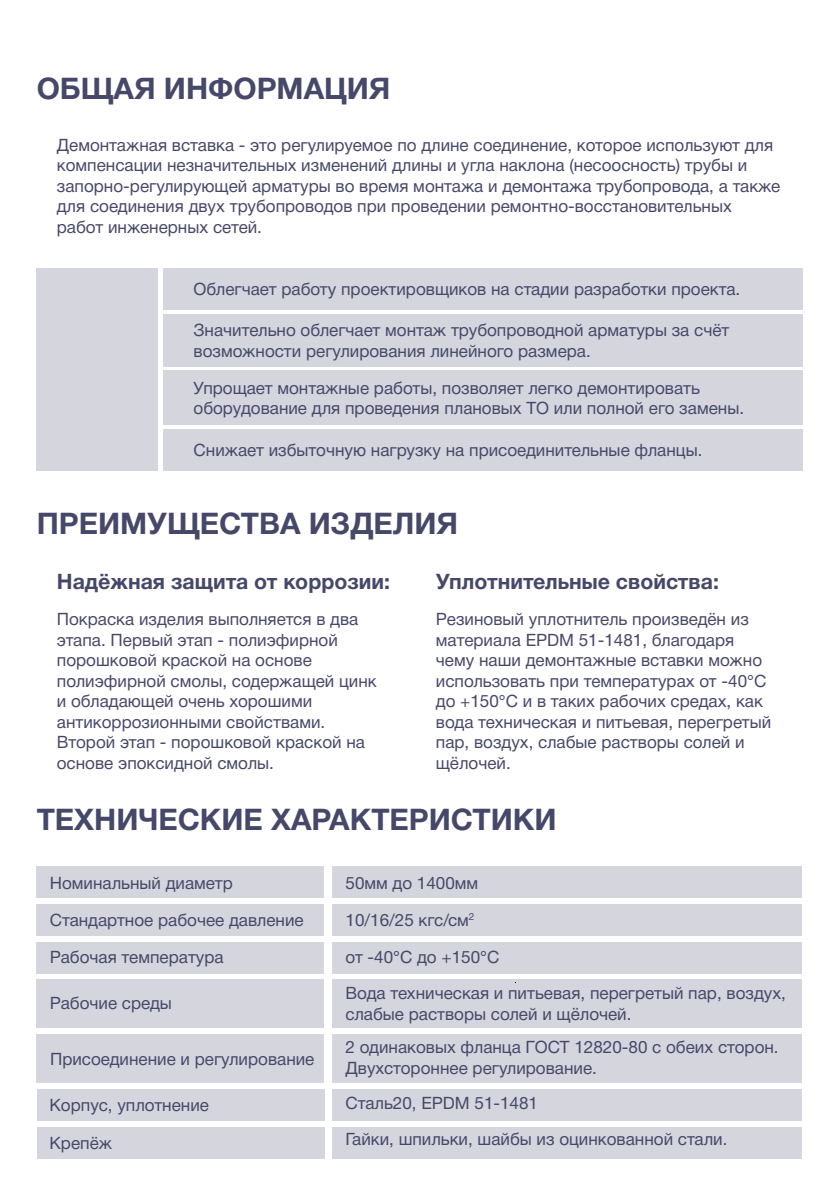
<style>
.page{position:relative;width:840px;height:1191px;background:#fff}
.page>*{position:absolute;margin:0;border:0;box-sizing:border-box;transform-origin:0 0}
.t1{font:700 29.8px "Helvetica Neue Cyr";color:#464869}
.t2{font:700 21.4px "Helvetica Neue Cyr";color:#464869}
.t3{font:17px/20.4px "Helvetica Neue Cyr";color:#464869}
</style>
<div class="page">
<div style="left:37px;top:268px;width:121px;height:203px;background:#d4d5dd"></div>
<div style="left:332px;top:904px;width:469px;height:31px;background:#d4d5dd"></div>
<div style="left:332px;top:866px;width:469px;height:31px;background:#d4d5dd"></div>
<div style="left:332px;top:1089px;width:469px;height:31px;background:#d4d5dd"></div>
<div style="left:37px;top:1089px;width:287px;height:31px;background:#d4d5dd"></div>
<div style="left:37px;top:1127px;width:287px;height:31px;background:#d4d5dd"></div>
<div style="left:332px;top:941px;width:469px;height:32px;background:#d4d5dd"></div>
<div style="left:332px;top:979px;width:469px;height:49px;background:#d4d5dd"></div>
<div style="left:332px;top:1034px;width:469px;height:49px;background:#d4d5dd"></div>
<div style="left:37px;top:904px;width:287px;height:31px;background:#d4d5dd"></div>
<div style="left:37px;top:866px;width:287px;height:31px;background:#d4d5dd"></div>
<div style="left:37px;top:941px;width:287px;height:32px;background:#d4d5dd"></div>
<div style="left:37px;top:979px;width:287px;height:49px;background:#d4d5dd"></div>
<div style="left:37px;top:1034px;width:287px;height:49px;background:#d4d5dd"></div>
<div style="left:163px;top:314px;width:639px;height:52px;background:#d4d5dd"></div>
<div style="left:163px;top:370px;width:639px;height:54px;background:#d4d5dd"></div>
<div style="left:163px;top:429px;width:639px;height:42px;background:#d4d5dd"></div>
<div style="left:163px;top:268px;width:639px;height:42px;background:#d4d5dd"></div>
<div style="left:332px;top:1126px;width:469px;height:32px;background:#d4d5dd"></div>
<h1 class="t1" style="left:37px;top:72px;width:355px">ОБЩАЯ ИНФОРМАЦИЯ</h1>
<p class="t3" style="left:57px;top:135px;width:724px">Демонтажная вставка - это регулируемое по длине соединение, которое используют для компенсации незначительных изменений длины и угла наклона (несоосность) трубы и запорно-регулирующей арматуры во время монтажа и демонтажа трубопровода, а также для соединения двух трубопроводов при проведении ремонтно-восстановительных работ инженерных сетей.</p>
<p class="t3" style="left:193px;top:278px;width:548px">Облегчает работу проектировщиков на стадии разработки проекта.</p>
<p class="t3" style="left:193px;top:320px;width:537px">Значительно облегчает монтаж трубопроводной арматуры за счёт возможности регулирования линейного размера.</p>
<p class="t3" style="left:193px;top:378px;width:551px">Упрощает монтажные работы, позволяет легко демонтировать оборудование для проведения плановых ТО или полной его замены.</p>
<p class="t3" style="left:193px;top:440px;width:510px">Снижает избыточную нагрузку на присоединительные фланцы.</p>
<h1 class="t1" style="left:37px;top:506px;width:423px">ПРЕИМУЩЕСТВА ИЗДЕЛИЯ</h1>
<p class="t2" style="left:57px;top:570px;width:334px">Надёжная защита от коррозии:</p>
<p class="t3" style="left:435px;top:609px;width:337px">Резиновый уплотнитель произведён из материала EPDM 51-1481, благодаря чему наши демонтажные вставки можно использовать при температурах от -40°С до +150°С и в таких рабочих средах, как вода техническая и питьевая, перегретый пар, воздух, слабые растворы солей и щёлочей.</p>
<p class="t2" style="left:435px;top:570px;width:284px">Уплотнительные свойства:</p>
<p class="t3" style="left:57px;top:609px;width:321px">Покраска изделия выполняется в два этапа. Первый этап - полиэфирной порошковой краской на основе полиэфирной смолы, содержащей цинк и обладающей очень хорошими антикоррозионными свойствами.<br>Второй этап - порошковой краской на основе эпоксидной смолы.</p>
<h1 class="t1" style="left:37px;top:803px;width:521px">ТЕХНИЧЕСКИЕ ХАРАКТЕРИСТИКИ</h1>
<p class="t3" style="left:50px;top:864px;width:255px;line-height:37px">Номинальный диаметр<br>Стандартное рабочее давление<br>Рабочая температура</p>
<p class="t3" style="left:50px;top:993px;width:124px">Рабочие среды</p>
<p class="t3" style="left:345px;top:864px;width:155px;line-height:37px">50мм до 1400мм<br>10/16/25 кгс/см<sup>2<br></sup>от -40°С до +150°С</p>
<p class="t3" style="left:345px;top:983px;width:441px">Вода техническая и питьевая, перегретый пар, воздух, слабые растворы солей и щёлочей.</p>
<p class="t3" style="left:345px;top:1037px;width:434px">2 одинаковых фланца ГОСТ 12820-80 с обеих сторон.<br>Двухстороннее регулирование.</p>
<p class="t3" style="left:50px;top:1049px;width:266px">Присоединение и регулирование</p>
<p class="t3" style="left:50px;top:1095px;width:161px">Корпус, уплотнение</p>
<p class="t3" style="left:50px;top:1133px;width:64px">Крепёж</p>
<p class="t3" style="left:345px;top:1129px;width:383px">Гайки, шпильки, шайбы из оцинкованной стали.</p>
<p class="t3" style="left:345px;top:1092px;width:194px">Сталь20, EPDM 51-1481</p>
</div>
